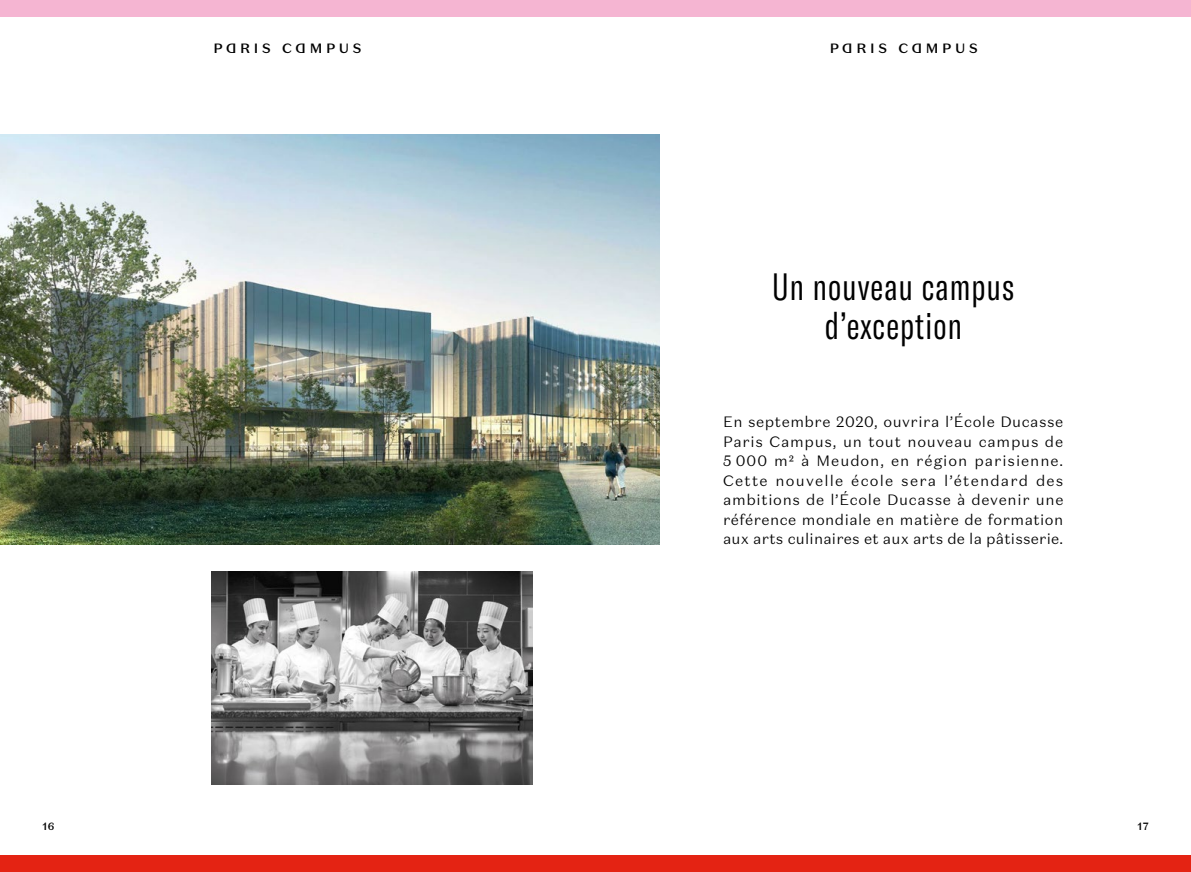
<style>
.page{position:relative;width:1191px;height:872px;background:#fff}
.page>*{position:absolute;margin:0;border:0;box-sizing:border-box;transform-origin:0 0}
.t1{font:300 extra-condensed 37.5px/39px "GT America";letter-spacing:.03em;color:#000;text-align:center}
.t2{font:300 15px/19.5px "Domaine Sans Text Ducasse";letter-spacing:.015em;color:#000;text-align:justify}
.t3{font:500 13.5px "Domaine Sans Text Ducasse";letter-spacing:.27em;color:#000}
.t4{font:500 10.5px "Domaine Sans Text Ducasse";color:#000}
</style>
<div class="page">
<div style="left:561px;top:0;width:630px;height:17px;background:#f5b5d2"></div>
<div style="left:561px;top:855px;width:630px;height:17px;background:#e42313"></div>
<div style="left:0;top:0;width:608px;height:17px;background:#f5b5d2"></div>
<div style="left:0;top:855px;width:608px;height:17px;background:#e42313"></div>
<img style="left:0;top:135px;width:659px;height:409px">
<img style="left:212px;top:571px;width:320px;height:214px">
<p class="t3" style="left:214px;top:39px;width:149px">PARIS CAMPUS</p>
<p class="t3" style="left:830px;top:39px;width:149px">PARIS CAMPUS</p>
<h1 class="t1" style="left:772px;top:268px;width:243px">Un nouveau campus d’exception</h1>
<p class="t2" style="left:723px;top:412px;width:342px">En septembre 2020, ouvrira l’École Ducasse Paris Campus, un tout nouveau campus de 5 000 m² à Meudon, en région parisienne.<br>Cette nouvelle école sera l’étendard des ambitions de l’École Ducasse à devenir une référence mondiale en matière de formation aux arts culinaires et aux arts de la pâtisserie.</p>
<p class="t4" style="left:43px;top:819px;width:13px">16</p>
<p class="t4" style="left:1137px;top:819px;width:13px">17</p>
</div>
